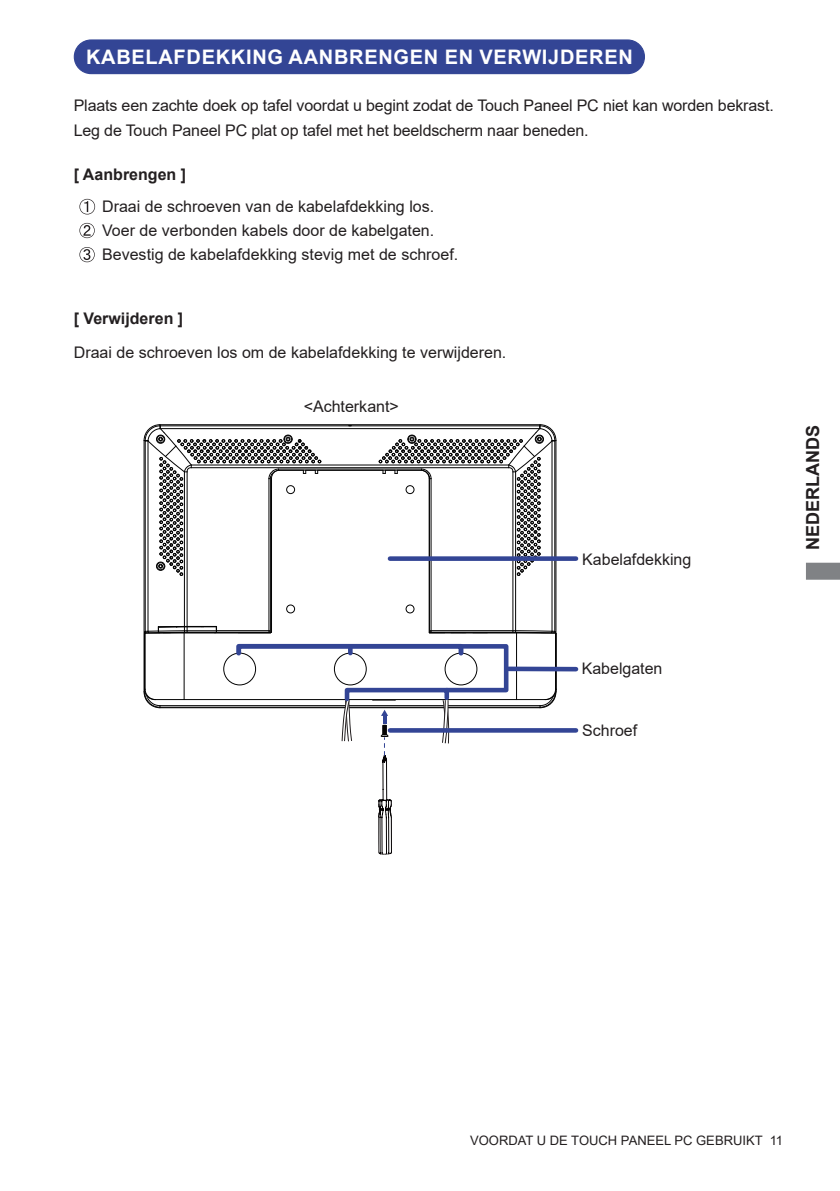
<style>
.page{position:relative;width:840px;height:1191px;background:#fff}
.page>*{position:absolute;margin:0;border:0;box-sizing:border-box;transform-origin:0 0}
.t1{font:700 20px "Arial";letter-spacing:.035em;color:#fff}
.t2{font:700 18px "Arial";color:#231f20}
.t3{font:16px/24px "Arial";color:#231f20}
.t4{font:700 16px "Arial";color:#231f20}
.t5{font:13px "Arial";color:#231f20}
</style>
<div class="page">
<svg style="left:806px;top:562px;width:33px;height:18px"></svg>
<div style="left:74px;top:40px;width:570px;height:34px;background:#334595;border-radius:17px"></div>
<div style="left:74px;top:39px;width:570px;height:35px;border:1px solid #334595;border-radius:17px"></div>
<svg style="left:79px;top:199px;width:16px;height:15px"></svg>
<svg style="left:79px;top:223px;width:16px;height:15px"></svg>
<svg style="left:79px;top:247px;width:16px;height:15px"></svg>
<hr style="left:144px;top:440px;width:1px;height:252px;background:#030303">
<hr style="left:160px;top:707px;width:379px;height:1px;background:#030303">
<hr style="left:160px;top:705px;width:379px;height:1px;background:#030303">
<hr style="left:278px;top:469px;width:143px;height:1px;background:#030303">
<hr style="left:191px;top:467px;width:317px;height:1px;background:#030303">
<hr style="left:191px;top:465px;width:317px;height:1px;background:#030303">
<hr style="left:160px;top:428px;width:379px;height:1px;background:#030303">
<hr style="left:160px;top:425px;width:379px;height:1px;background:#030303">
<hr style="left:160px;top:424px;width:379px;height:1px;background:#030303">
<hr style="left:555px;top:440px;width:1px;height:252px;background:#030303">
<svg style="left:556px;top:728px;width:19px;height:4px"></svg>
<svg style="left:145px;top:575px;width:410px;height:111px"></svg>
<svg style="left:378px;top:424px;width:178px;height:151px"></svg>
<hr style="left:428px;top:478px;width:1px;height:154px;background:#030303">
<hr style="left:183px;top:632px;width:1px;height:67px;background:#030303">
<hr style="left:184px;top:632px;width:87px;height:1px;background:#030303">
<hr style="left:271px;top:478px;width:1px;height:154px;background:#030303">
<hr style="left:317px;top:470px;width:66px;height:1px;background:#030303">
<div style="left:405px;top:485px;width:9px;height:9px;border:1px solid #030303;border-radius:50%"></div>
<div style="left:286px;top:604px;width:9px;height:9px;border:1px solid #030303;border-radius:50%"></div>
<div style="left:405px;top:604px;width:9px;height:9px;border:1px solid #030303;border-radius:50%"></div>
<div style="left:223px;top:652px;width:33px;height:33px;border:1px solid #030303;border-radius:50%"></div>
<hr style="left:184px;top:699px;width:332px;height:1px;background:#030303">
<svg style="left:144px;top:424px;width:177px;height:151px"></svg>
<hr style="left:145px;top:633px;width:1px;height:56px;background:#030303">
<svg style="left:143px;top:686px;width:50px;height:22px"></svg>
<hr style="left:144px;top:633px;width:1px;height:56px;background:#030303">
<svg style="left:144px;top:626px;width:73px;height:20px"></svg>
<div style="left:390px;top:556px;width:185px;height:5px;background:#334595"></div>
<div style="left:508px;top:666px;width:67px;height:5px;background:#334595"></div>
<div style="left:236px;top:644px;width:227px;height:11px;border:5px solid #334595"></div>
<svg style="left:315px;top:622px;width:241px;height:233px"></svg>
<p class="t1" style="left:86px;top:43px;width:548px">KABELAFDEKKING AANBRENGEN EN VERWIJDEREN</p>
<p class="t3" style="left:74px;top:94px;width:701px">Plaats een zachte doek op tafel voordat u begint zodat de Touch Paneel PC niet kan worden bekrast.<br>Leg de Touch Paneel PC plat op tafel met het beeldscherm naar beneden.</p>
<p class="t4" style="left:74px;top:163px;width:114px">[ Aanbrengen ]</p>
<p class="t3" style="left:102px;top:194px;width:357px">Draai de schroeven van de kabelafdekking los.<br>Voer de verbonden kabels door de kabelgaten.<br>Bevestig de kabelafdekking stevig met de schroef.</p>
<p class="t4" style="left:74px;top:307px;width:111px">[ Verwijderen ]</p>
<p class="t3" style="left:74px;top:341px;width:434px">Draai de schroeven los om de kabelafdekking te verwijderen.</p>
<p class="t3" style="left:303px;top:394px;width:97px">&lt;Achterkant&gt;</p>
<p class="t3" style="left:582px;top:547px;width:110px">Kabelafdekking</p>
<p class="t2" style="left:799px;top:550px;width:126px;rotate:-90deg">NEDERLANDS</p>
<p class="t3" style="left:581px;top:656px;width:82px">Kabelgaten</p>
<p class="t3" style="left:582px;top:718px;width:56px">Schroef</p>
<p class="t5" style="left:470px;top:1131px;width:314px">VOORDAT U DE TOUCH PANEEL PC GEBRUIKT 11</p>
</div>
